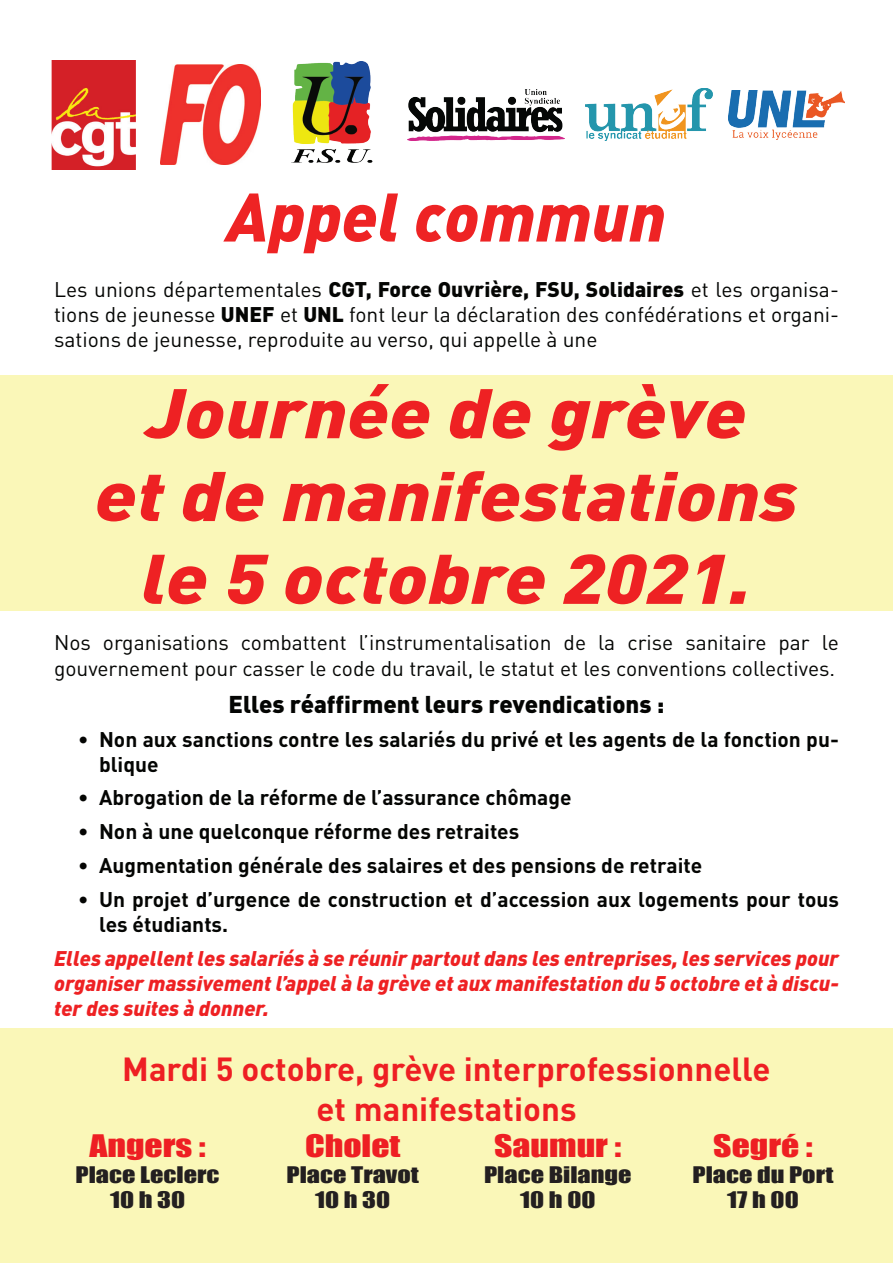
<style>
.page{position:relative;width:893px;height:1263px;background:#fff}
.page>*{position:absolute;margin:0;border:0;box-sizing:border-box;transform-origin:0 0}
.t1{font:italic 900 69px/82.8px "DIN Pro";color:#ee2123;text-align:center;scale:1.14 1}
.t2{font:italic 900 67.5px "DIN Pro";color:#ee2324}
.t3{font:700 33px/39.6px "DIN Pro";color:#ee1f23;text-align:center}
.t4{font:28.5px "Impact";color:#ee1f23;scale:1.25 1}
.t5{font:900 24px "DIN Pro";color:#040503}
.t6{font:21px/25.2px "DIN Pro";color:#040503;text-align:justify}
.t7{font:700 21px/25.2px "DIN Pro";color:#040503}
.t8{font:italic 900 21px/25.2px "DIN Pro";color:#ee2123;text-align:justify}
.t9{font:21px/25.2px "Impact";color:#231f20;text-align:center;scale:1.25 1}
.s1{font-weight:900}
</style>
<div class="page">
<div style="left:0;top:375px;width:893px;height:236px;background:#faf7b8"></div>
<div style="left:0;top:1029px;width:893px;height:234px;background:#faf7b8"></div>
<img style="left:52px;top:61px;width:83px;height:108px">
<img style="left:161px;top:65px;width:99px;height:100px">
<img style="left:291px;top:61px;width:82px;height:102px">
<img style="left:407px;top:89px;width:157px;height:51px">
<img style="left:586px;top:89px;width:126px;height:52px">
<img style="left:728px;top:90px;width:116px;height:49px">
<h2 class="t2" style="left:227px;top:160px;width:441px">Appel commun</h2>
<p class="t6" style="left:54px;top:274px;width:786px">Les unions départementales <span class="s1">CGT, Force Ouvrière, FSU, Solidaires</span> et les organisa&shy;tions de jeunesse <span class="s1">UNEF</span> et <span class="s1">UNL</span> font leur la déclaration des confédérations et organi&shy;sations de jeunesse, reproduite au verso, qui appelle à une</p>
<h1 class="t1" style="left:95px;top:363px;width:618px">Journée de grève<br>et de manifestations le 5 octobre 2021.</h1>
<p class="t6" style="left:54px;top:628px;width:786px">Nos organisations combattent l’instrumentalisation de la crise sanitaire par le gouvernement pour casser le code du travail, le statut et les conventions collectives.</p>
<p class="t5" style="left:228px;top:683px;width:438px">Elles réaffirment leurs revendications :</p>
<p class="t7" style="left:99px;top:724px;width:741px;text-indent:-21px">• Non aux sanctions contre les salariés du privé et les agents de la fonction pu&shy;blique</p>
<p class="t7" style="left:78px;top:783px;width:495px">• Abrogation de la réforme de l’assurance chômage</p>
<p class="t7" style="left:78px;top:816px;width:443px">• Non à une quelconque réforme des retraites</p>
<p class="t7" style="left:78px;top:850px;width:626px">• Augmentation générale des salaires et des pensions de retraite</p>
<p class="t7" style="left:99px;top:884px;width:741px;text-indent:-21px">• Un projet d’urgence de construction et d’accession aux logements pour tous les étudiants.</p>
<p class="t8" style="left:54px;top:943px;width:786px">Elles appellent les salariés à se réunir partout dans les entreprises, les services pour organiser massivement l’appel à la grève et aux manifestation du 5 octobre et à discu&shy;ter des suites à donner.</p>
<h3 class="t3" style="left:122px;top:1045px;width:650px">Mardi 5 octobre, grève interprofessionnelle et manifestations</h3>
<h3 class="t4" style="left:89px;top:1124px;width:95px">Angers :</h3>
<p class="t9" style="left:76px;top:1161px;width:117px">Place Leclerc<br>10h30</p>
<h3 class="t4" style="left:713px;top:1124px;width:81px">Segré :</h3>
<p class="t9" style="left:692px;top:1161px;width:114px">Place du Port<br>17h00</p>
<h3 class="t4" style="left:305px;top:1124px;width:78px">Cholet</h3>
<p class="t9" style="left:287px;top:1161px;width:107px">Place Travot<br>10h30</p>
<h3 class="t4" style="left:494px;top:1124px;width:103px">Saumur :</h3>
<p class="t9" style="left:484px;top:1161px;width:119px">Place Bilange<br>10h00</p>
</div>
